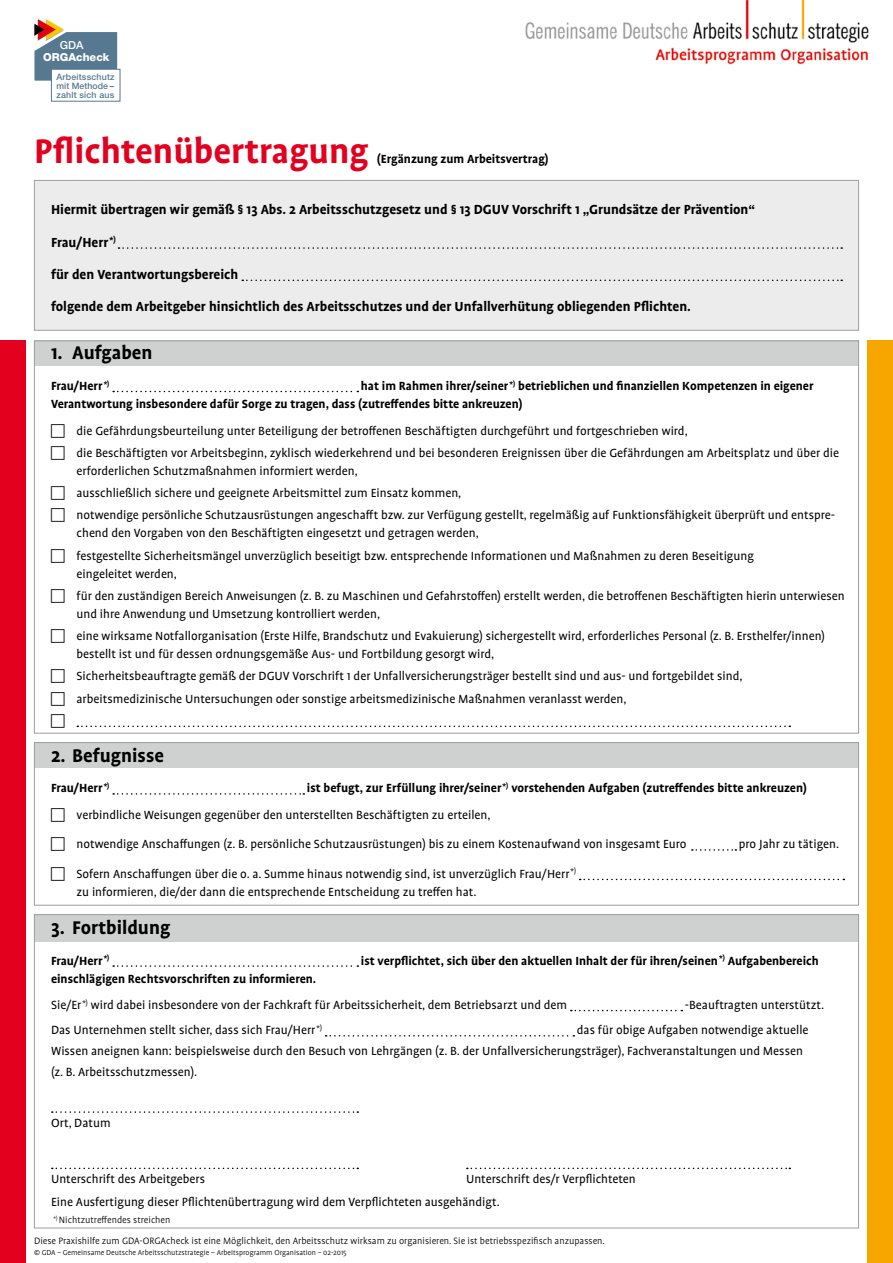
<style>
.page{position:relative;width:893px;height:1263px;background:#fff}
.page>*{position:absolute;margin:0;border:0;box-sizing:border-box;transform-origin:0 0}
.Head{font:700 39px "Profile OT";color:#e3001f}
.H_3{font:700 21px "Profile OT";color:#000}
.H2{font:700 15px "Profile OT";color:#000}
.P_Text_Abstand_dpl{font:13.5px/18px "Profile OT";color:#000}
.P_Text_Abstand_2{font:700 13.5px/18px "Profile OT";color:#000}
.P_Text_Abstand_2-2{font:13.5px "Profile OT";color:#000}
.P_Text_Abstand_Kopie{font:13.5px "Profile OT";color:#000}
.P_Text_ohGrund{font:13.5px "Profile OT";color:#000}
.Head-2{font:700 13.5px "Profile OT";color:#000}
.t1{font:800 11.1px "Helvetica Neue LT Pro";color:#fff}
.t2{font:500 11.1px "Helvetica Neue LT Pro";color:#fff}
.Note{font:300 10.5px "Profile OT";color:#000}
.t3{font:500 8.85px/9px "Helvetica Neue LT Pro";letter-spacing:.02em;color:#567991;text-align:justify}
.t4{font:300 8.25px "Profile OT";color:#000}
</style>
<div class="page">
<div style="left:867px;top:340px;width:26px;height:923px;background:#f7a600"></div>
<div style="left:0;top:340px;width:26px;height:923px;background:#e3001f"></div>
<img style="left:525px;top:0;width:344px;height:65px">
<svg style="left:34px;top:19px;width:83px;height:62px"></svg>
<div style="left:54px;top:71px;width:64px;height:32px;background:#fff"></div>
<div style="left:51px;top:69px;width:69px;height:32px;border:1px solid #567991"></div>
<div style="left:34px;top:914px;width:825px;height:28px;background:#cfd0d0"></div>
<div style="left:34px;top:742px;width:825px;height:25px;background:#cfd0d0"></div>
<div style="left:34px;top:180px;width:825px;height:151px;background:#ececed;border:1px solid #9c9d9d"></div>
<div style="left:34px;top:340px;width:825px;height:26px;background:#cfd0d0"></div>
<svg style="left:113px;top:391px;width:245px;height:1px"></svg>
<svg style="left:77px;top:725px;width:713px;height:2px"></svg>
<svg style="left:113px;top:965px;width:245px;height:2px"></svg>
<svg style="left:571px;top:1010px;width:111px;height:1px"></svg>
<svg style="left:326px;top:1035px;width:248px;height:1px"></svg>
<svg style="left:52px;top:1111px;width:306px;height:2px"></svg>
<svg style="left:52px;top:1167px;width:306px;height:2px"></svg>
<svg style="left:467px;top:1167px;width:323px;height:2px"></svg>
<svg style="left:113px;top:793px;width:191px;height:2px"></svg>
<svg style="left:692px;top:849px;width:44px;height:2px"></svg>
<svg style="left:580px;top:879px;width:264px;height:1px"></svg>
<svg style="left:119px;top:247px;width:723px;height:2px"></svg>
<svg style="left:242px;top:280px;width:600px;height:1px"></svg>
<div style="left:34px;top:742px;width:825px;height:163px;border:1px solid #9c9d9d"></div>
<p class="t2" style="left:60px;top:39px;width:25px">GDA</p>
<p class="t1" style="left:43px;top:50px;width:68px">ORGAcheck</p>
<p class="t3" style="left:57px;top:72px;width:59px">Arbeitsschutz mit Methode – zahlt sich aus</p>
<p class="Head" style="left:34px;top:131px;width:336px">Pflichtenübertragung</p>
<p class="Head-2" style="left:377px;top:152px;width:173px">(Ergänzung zum Arbeitsvertrag)</p>
<p class="H2" style="left:51px;top:202px;width:706px">Hiermit übertragen wir gemäß § 13 Abs. 2 Arbeitsschutzgesetz und § 13 DGUV Vorschrift 1 „Grundsätze der Prävention“</p>
<p class="H2" style="left:51px;top:234px;width:66px">Frau/Herr <sup>*)</sup></p>
<p class="H2" style="left:51px;top:266px;width:189px">für den Verantwortungsbereich</p>
<p class="H2" style="left:51px;top:299px;width:641px">folgende dem Arbeitgeber hinsichtlich des Arbeitsschutzes und der Unfallverhütung obliegenden Pflichten.</p>
<h3 class="H_3" style="left:51px;top:342px;width:103px">1. Aufgaben</h3>
<h2 class="P_Text_Abstand_2" style="left:51px;top:378px;width:60px">Frau/Herr <sup>*)</sup></h2>
<h2 class="P_Text_Abstand_2" style="left:51px;top:378px;width:764px;text-indent:310px">hat im Rahmen ihrer/seiner <sup>*)</sup> betrieblichen und finanziellen Kompetenzen in eigener<br>Verantwortung insbesondere dafür Sorge zu tragen, dass (zutreffendes bitte ankreuzen)</h2>
<p class="P_Text_Abstand_dpl" style="left:77px;top:422px;width:613px">die Gefährdungsbeurteilung unter Beteiligung der betroffenen Beschäftigten durchgeführt und fortgeschrieben wird,</p>
<p class="P_Text_Abstand_dpl" style="left:77px;top:444px;width:764px">die Beschäftigten vor Arbeitsbeginn, zyklisch wiederkehrend und bei besonderen Ereignissen über die Gefährdungen am Arbeitsplatz und über die erforderlichen Schutzmaßnahmen informiert werden,</p>
<p class="P_Text_Abstand_dpl" style="left:77px;top:485px;width:386px">ausschließlich sichere und geeignete Arbeitsmittel zum Einsatz kommen,</p>
<p class="P_Text_Abstand_dpl" style="left:77px;top:507px;width:760px">notwendige persönliche Schutzausrüstungen angeschafft bzw. zur Verfügung gestellt, regelmäßig auf Funktionsfähigkeit überprüft und entspre&shy;chend den Vorgaben von den Beschäftigten eingesetzt und getragen werden,</p>
<p class="P_Text_Abstand_dpl" style="left:77px;top:547px;width:679px">festgestellte Sicherheitsmängel unverzüglich beseitigt bzw. entsprechende Informationen und Maßnahmen zu deren Beseitigung eingeleitet werden,</p>
<p class="P_Text_Abstand_dpl" style="left:77px;top:587px;width:770px">für den zuständigen Bereich Anweisungen (z. B. zu Maschinen und Gefahrstoffen) erstellt werden, die betroffenen Beschäftigten hierin unterwiesen und ihre Anwendung und Umsetzung kontrolliert werden,</p>
<p class="P_Text_Abstand_dpl" style="left:77px;top:628px;width:750px">eine wirksame Notfallorganisation (Erste Hilfe, Brandschutz und Evakuierung) sichergestellt wird, erforderliches Personal (z. B. Ersthelfer/innen) bestellt ist und für dessen ordnungsgemäße Aus- und Fortbildung gesorgt wird,</p>
<p class="P_Text_Abstand_dpl" style="left:77px;top:668px;width:667px">Sicherheitsbeauftragte gemäß der DGUV Vorschrift 1 der Unfallversicherungsträger bestellt sind und aus- und fortgebildet sind,</p>
<p class="P_Text_Abstand_dpl" style="left:77px;top:690px;width:551px">arbeitsmedizinische Untersuchungen oder sonstige arbeitsmedizinische Maßnahmen veranlasst werden,</p>
<h3 class="H_3" style="left:51px;top:744px;width:115px">2. Befugnisse</h3>
<h2 class="P_Text_Abstand_2" style="left:51px;top:780px;width:60px">Frau/Herr <sup>*)</sup></h2>
<h2 class="P_Text_Abstand_2" style="left:307px;top:780px;width:502px">ist befugt, zur Erfüllung ihrer/seiner <sup>*)</sup> vorstehenden Aufgaben (zutreffendes bitte ankreuzen)</h2>
<p class="P_Text_Abstand_dpl" style="left:77px;top:806px;width:416px">verbindliche Weisungen gegenüber den unterstellten Beschäftigten zu erteilen,</p>
<p class="P_Text_Abstand_dpl" style="left:77px;top:836px;width:612px">notwendige Anschaffungen (z. B. persönliche Schutzausrüstungen) bis zu einem Kostenaufwand von insgesamt Euro</p>
<p class="P_Text_Abstand_dpl" style="left:739px;top:836px;width:102px">pro Jahr zu tätigen.</p>
<p class="P_Text_Abstand_dpl" style="left:77px;top:865px;width:501px">Sofern Anschaffungen über die o. a. Summe hinaus notwendig sind, ist unverzüglich Frau/Herr <sup>*) </sup>zu informieren, die/der dann die entsprechende Entscheidung zu treffen hat.</p>
<h3 class="H_3" style="left:51px;top:916px;width:121px">3. Fortbildung</h3>
<h2 class="P_Text_Abstand_2" style="left:51px;top:952px;width:60px">Frau/Herr <sup>*)</sup></h2>
<h2 class="P_Text_Abstand_2" style="left:361px;top:952px;width:459px">ist verpflichtet, sich über den aktuellen Inhalt der für ihren/seinen <sup>*)</sup> Aufgabenbereich</h2>
<h2 class="P_Text_Abstand_2" style="left:51px;top:970px;width:267px">einschlägigen Rechtsvorschriften zu informieren.</h2>
<h2 class="P_Text_Abstand_2-2" style="left:51px;top:998px;width:518px">Sie/Er <sup>*)</sup> wird dabei insbesondere von der Fachkraft für Arbeitssicherheit, dem Betriebsarzt und dem</h2>
<h2 class="P_Text_Abstand_2-2" style="left:685px;top:998px;width:141px">-Beauftragten unterstützt.</h2>
<h2 class="P_Text_Abstand_dpl" style="left:51px;top:1022px;width:272px">Das Unternehmen stellt sicher, dass sich Frau/Herr <sup>*)</sup></h2>
<h2 class="P_Text_Abstand_dpl" style="left:51px;top:1020px;width:759px;line-height:21px;text-indent:526px">das für obige Aufgaben notwendige aktuelle<br>Wissen aneignen kann: beispielsweise durch den Besuch von Lehrgängen (z. B. der Unfallversicherungsträger), Fachveranstaltungen und Messen (z. B. Arbeitsschutzmessen).</h2>
<h2 class="P_Text_Abstand_dpl" style="left:51px;top:1115px;width:61px">Ort, Datum</h2>
<p class="P_Text_ohGrund" style="left:51px;top:1172px;width:156px">Unterschrift des Arbeitgebers</p>
<p class="P_Text_ohGrund" style="left:466px;top:1172px;width:171px">Unterschrift des/r Verpflichteten</p>
<p class="P_Text_Abstand_Kopie" style="left:51px;top:1195px;width:450px">Eine Ausfertigung dieser Pflichtenübertragung wird dem Verpflichteten ausgehändigt.</p>
<p class="Note" style="left:54px;top:1214px;width:119px"><sup>*)</sup> Nichtzutreffendes streichen</p>
<p class="Note" style="left:34px;top:1235px;width:572px">Diese Praxishilfe zum GDA-ORGAcheck ist eine Möglichkeit, den Arbeitsschutz wirksam zu organisieren. Sie ist betriebsspezifisch anzupassen.</p>
<p class="t4" style="left:34px;top:1248px;width:314px">© GDA – Gemeinsame Deutsche Arbeitsschutzstrategie – Arbeitsprogramm Organisation – 02-2015</p>
</div>
